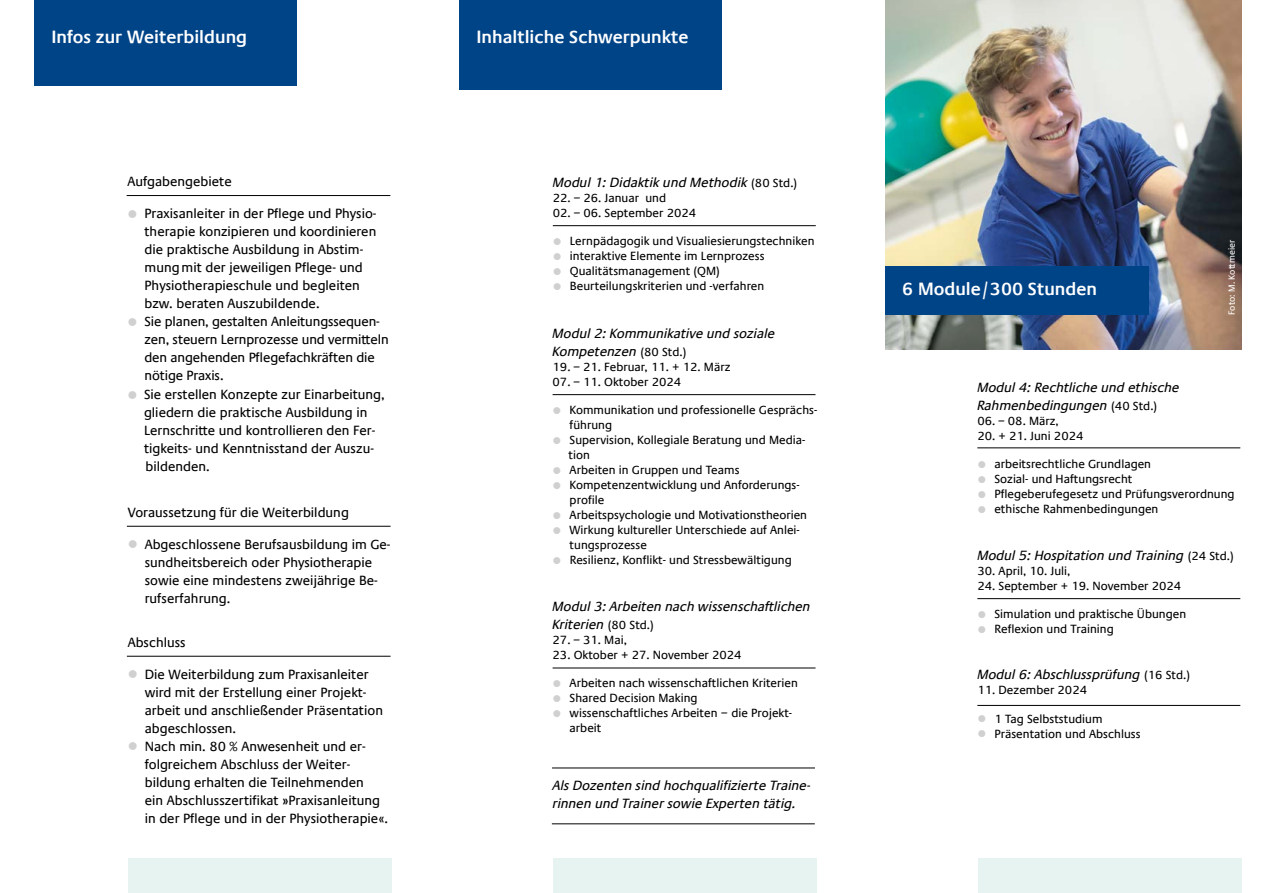
<style>
.page{position:relative;width:1276px;height:893px;background:#fff}
.page>*{position:absolute;margin:0;border:0;box-sizing:border-box;transform-origin:0 0}
.t1{font:600 18px "Praxis Com";color:#fff}
.t2{font:13.5px/18px "Praxis Com";color:#000}
.t3{font:italic 13.5px/18px "Praxis Com";color:#000}
.t4{font:12px/15px "Praxis Com";color:#000}
.t5{font:9px "Praxis Com";color:#fff}
.s1{color:#d0d0d0}
.s2{font-weight:600}
.s3{font-style:normal;font-size:12px}
.s4{font-style:italic}
</style>
<div class="page">
<div style="left:978px;top:859px;width:264px;height:34px;background:#e7f3f0"></div>
<hr style="left:553px;top:225px;width:263px;height:1px;background:#000">
<img style="left:885px;top:0;width:356px;height:349px">
<div style="left:885px;top:266px;width:264px;height:49px;background:#048"></div>
<div style="left:552px;top:859px;width:264px;height:34px;background:#e7f3f0"></div>
<div style="left:128px;top:859px;width:264px;height:34px;background:#e7f3f0"></div>
<div style="left:34px;top:0;width:262px;height:86px;background:#048"></div>
<hr style="left:127px;top:195px;width:263px;height:1px;background:#000">
<hr style="left:127px;top:526px;width:263px;height:1px;background:#000">
<hr style="left:127px;top:656px;width:263px;height:1px;background:#000">
<hr style="left:552px;top:394px;width:263px;height:1px;background:#000">
<div style="left:459px;top:0;width:262px;height:89px;background:#048"></div>
<hr style="left:552px;top:668px;width:263px;height:1px;background:#000">
<hr style="left:977px;top:448px;width:263px;height:1px;background:#000">
<hr style="left:977px;top:598px;width:263px;height:1px;background:#000">
<hr style="left:977px;top:705px;width:263px;height:1px;background:#000">
<hr style="left:552px;top:768px;width:263px;height:1px;background:#000">
<hr style="left:552px;top:823px;width:263px;height:1px;background:#000">
<h1 class="t1" style="left:51px;top:26px;width:197px">Infos zur Weiterbildung</h1>
<p class="t2" style="left:127px;top:173px;width:106px">Aufgabengebiete</p>
<p class="t2" style="left:144px;top:204px;width:233px;text-indent:-17px"><span class="s1">●</span> Praxisanleiter in der Pflege und Physio&shy;therapie konzipieren und koordinieren die praktische Ausbildung in Abstim&shy;mungmit der jeweiligen Pflege- und Physiotherapieschule und begleiten bzw. beraten Auszubildende.</p>
<p class="t2" style="left:144px;top:312px;width:246px;text-indent:-17px"><span class="s1">●</span> Sie planen, gestalten Anleitungssequen&shy;zen, steuern Lernprozesse und vermitteln den angehenden Pflegefachkräften die nötige Praxis.</p>
<p class="t2" style="left:144px;top:386px;width:242px;text-indent:-17px"><span class="s1">●</span> Sie erstellen Konzepte zur Einarbeitung, gliedern die praktische Ausbildung in Lernschritte und kontrollieren den Fer&shy;tigkeits- und Kenntnisstand der Auszu&shy;bildenden.</p>
<p class="t2" style="left:128px;top:504px;width:223px">Voraussetzung für die Weiterbildung</p>
<p class="t2" style="left:145px;top:535px;width:247px;text-indent:-17px"><span class="s1">●</span> Abgeschlossene Berufsausbildung im Ge&shy;sundheitsbereich oder Physiotherapie sowie eine mindestens zweijährige Be&shy;rufserfahrung.</p>
<p class="t2" style="left:128px;top:634px;width:60px">Abschluss</p>
<p class="t2" style="left:145px;top:665px;width:240px;text-indent:-17px"><span class="s1">●</span> Die Weiterbildung zum Praxisanleiter wird mit der Erstellung einer Projekt&shy;arbeit und anschließender Präsentation abgeschlossen.</p>
<p class="t2" style="left:145px;top:737px;width:245px;text-indent:-17px"><span class="s1">●</span> Nach min. 80 % Anwesenheit und er&shy;folgreichem Abschluss der Weiter&shy;bildung erhalten die Teilnehmenden<br>ein Abschlusszertifikat <span class="s2">»</span>Praxisanleitung in der Pflege und in der Physiotherapie«.</p>
<h1 class="t1" style="left:476px;top:26px;width:214px">Inhaltliche Schwerpunkte</h1>
<p class="t3" style="left:553px;top:173px;width:246px">Modul 1: Didaktik und Methodik <span class="s3">(80 Std.)</span></p>
<p class="t4" style="left:553px;top:190px;width:115px">22. <span class="s4">−</span> 26. Januar und</p>
<p class="t4" style="left:553px;top:205px;width:145px">02. <span class="s4">−</span> 06. September 2024</p>
<p class="t4" style="left:553px;top:234px;width:263px"><span class="s1">●</span> Lernpädagogik und Visualiesierungstechniken</p>
<p class="t4" style="left:553px;top:249px;width:213px"><span class="s1">●</span> interaktive Elemente im Lernprozess</p>
<p class="t4" style="left:553px;top:264px;width:168px"><span class="s1">●</span> Qualitätsmanagement (QM)</p>
<p class="t4" style="left:553px;top:279px;width:213px"><span class="s1">●</span> Beurteilungskriterien und -verfahren</p>
<p class="t3" style="left:552px;top:324px;width:224px">Modul 2: Kommunikative und soziale<br>Kompetenzen <span class="s3">(80 Std.)</span></p>
<p class="t4" style="left:552px;top:359px;width:179px">19. <span class="s4">−</span> 21. Februar, 11. + 12. März</p>
<p class="t4" style="left:552px;top:374px;width:130px">07. <span class="s4">−</span> 11. Oktober 2024</p>
<p class="t4" style="left:569px;top:402px;width:249px;text-indent:-17px"><span class="s1">●</span> Kommunikation und professionelle Gesprächs&shy;führung</p>
<p class="t4" style="left:568px;top:432px;width:238px;text-indent:-16px"><span class="s1">●</span> Supervision, Kollegiale Beratung und Media&shy;tion</p>
<p class="t4" style="left:552px;top:462px;width:188px"><span class="s1">●</span> Arbeiten in Gruppen und Teams</p>
<p class="t4" style="left:569px;top:477px;width:231px;text-indent:-17px"><span class="s1">●</span> Kompetenzentwicklung und Anforderungs&shy;profile</p>
<p class="t4" style="left:552px;top:507px;width:256px"><span class="s1">●</span> Arbeitspsychologie und Motivationstheorien</p>
<p class="t4" style="left:569px;top:522px;width:232px;text-indent:-17px"><span class="s1">●</span> Wirkung kultureller Unterschiede auf Anlei&shy;tungsprozesse</p>
<p class="t4" style="left:552px;top:552px;width:241px"><span class="s1">●</span> Resilienz, Konflikt- und Stressbewältigung</p>
<p class="t3" style="left:552px;top:597px;width:259px">Modul 3: Arbeiten nach wissenschaftlichen<br>Kriterien <span class="s3">(80 Std.)</span></p>
<p class="t4" style="left:552px;top:632px;width:76px">27. <span class="s4">−</span> 31. Mai,</p>
<p class="t4" style="left:552px;top:647px;width:191px">23. Oktober + 27. November 2024</p>
<p class="t4" style="left:552px;top:676px;width:247px"><span class="s1">●</span> Arbeiten nach wissenschaftlichen Kriterien</p>
<p class="t4" style="left:552px;top:691px;width:146px"><span class="s1">●</span> Shared Decision Making</p>
<p class="t4" style="left:569px;top:706px;width:224px;text-indent:-17px"><span class="s1">●</span> wissenschaftliches Arbeiten <span class="s4">−</span> die Projekt&shy;arbeit</p>
<p class="t3" style="left:553px;top:777px;width:259px">Als Dozenten sind hochqualifizierte Traine&shy;rinnen und Trainer sowie Experten tätig.</p>
<h1 class="t1" style="left:902px;top:278px;width:196px">6 Module/300 Stunden</h1>
<p class="t5" style="left:1226px;top:315px;width:76px;rotate:-90deg">Foto: M. Kottmeier</p>
<p class="t3" style="left:977px;top:378px;width:204px">Modul 4: Rechtliche und ethische<br>Rahmenbedingungen <span class="s3">(40 Std.)</span></p>
<p class="t4" style="left:977px;top:413px;width:83px">06. − 08. März,</p>
<p class="t4" style="left:977px;top:428px;width:108px">20. + 21. Juni 2024</p>
<p class="t4" style="left:977px;top:457px;width:175px"><span class="s1">●</span> arbeitsrechtliche Grundlagen</p>
<p class="t4" style="left:977px;top:472px;width:157px"><span class="s1">●</span> Sozial- und Haftungsrecht</p>
<p class="t4" style="left:977px;top:487px;width:259px"><span class="s1">●</span> Pflegeberufegesetz und Prüfungsverordnung</p>
<p class="t4" style="left:977px;top:502px;width:183px"><span class="s1">●</span> ethische Rahmenbedingungen</p>
<p class="t3" style="left:977px;top:546px;width:258px">Modul 5: Hospitation und Training <span class="s3">(24 Std.)</span></p>
<p class="t4" style="left:977px;top:563px;width:94px">30. April, 10. Juli,</p>
<p class="t4" style="left:977px;top:578px;width:205px">24. September + 19. November 2024</p>
<p class="t4" style="left:977px;top:607px;width:210px"><span class="s1">●</span> Simulation und praktische Übungen</p>
<p class="t4" style="left:977px;top:622px;width:138px"><span class="s1">●</span> Reflexion und Training</p>
<p class="t3" style="left:977px;top:666px;width:214px">Modul 6: Abschlussprüfung <span class="s3">(16 Std.)</span></p>
<p class="t4" style="left:977px;top:683px;width:111px">11. Dezember 2024</p>
<p class="t4" style="left:977px;top:711px;width:127px"><span class="s1">●</span> 1 Tag Selbststudium</p>
<p class="t4" style="left:977px;top:726px;width:165px"><span class="s1">●</span> Präsentation und Abschluss</p>
</div>
